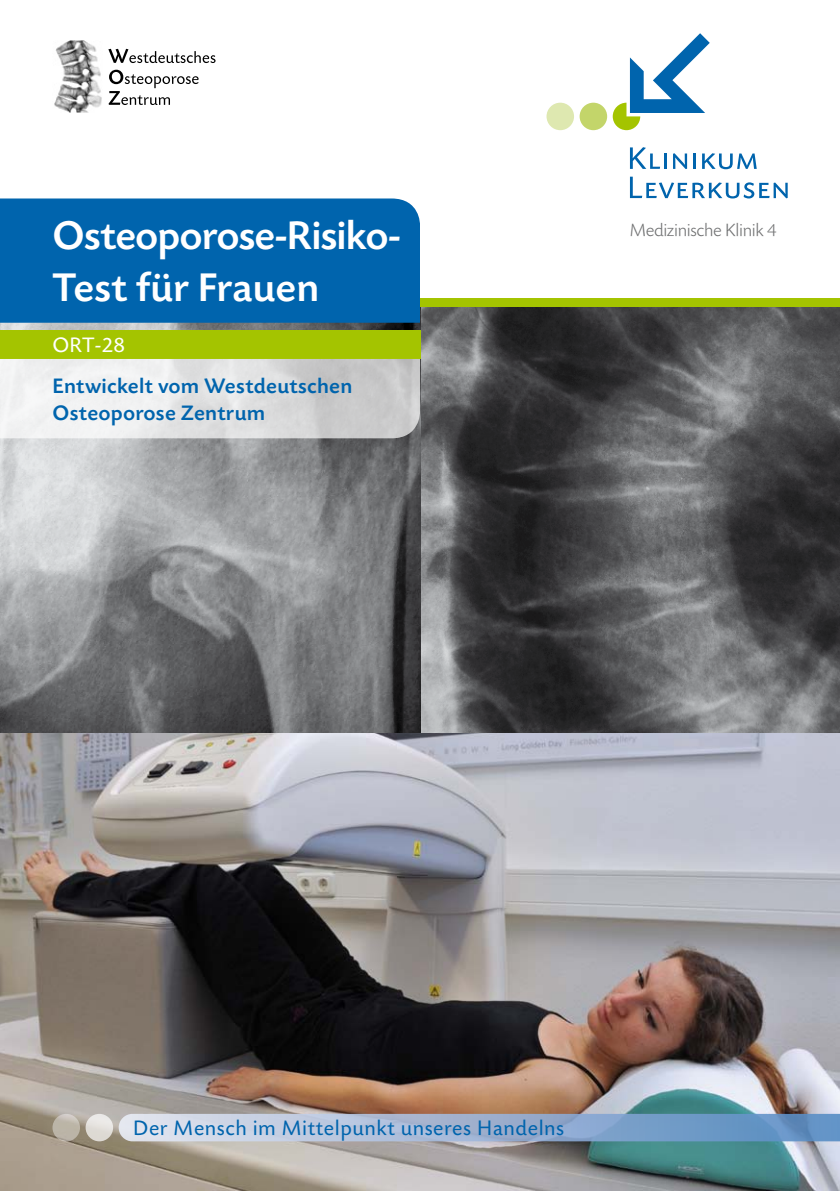
<style>
.page{position:relative;width:840px;height:1191px;background:#fff}
.page>*{position:absolute;margin:0;border:0;box-sizing:border-box;transform-origin:0 0}
.t1{font:500 42px/52px "Today Sans BEFOP";letter-spacing:-.02em;color:#fff}
.t2{font:500 22px/27px "Today Sans BEFOP";letter-spacing:.01em;color:#0064ad}
.t3{font:22px "Today Sans BEFOP";letter-spacing:.025em;color:#0064ad}
.t4{font:22px "Today Sans BEFOP";color:#fff}
.t5{font:300 18.6px "Today Sans BEFOP";letter-spacing:-.02em;color:#707172}
</style>
<div class="page">
<img style="left:420px;top:306px;width:419px;height:427px">
<img style="left:0;top:323px;width:420px;height:410px">
<img style="left:0;top:733px;width:839px;height:458px">
<div style="left:85px;top:1113px;width:28px;height:28px;background:linear-gradient(to bottom,#e9e7e7,#dcd8d1);border-radius:50%"></div>
<svg style="left:52px;top:1113px;width:28px;height:28px"></svg>
<svg style="left:119px;top:1113px;width:14px;height:28px"></svg>
<div style="left:0;top:330px;width:420px;height:29px;background:#a4c400"></div>
<div style="left:0;top:198px;width:420px;height:125px;background:#0064ad"></div>
<svg style="left:629px;top:147px;width:30px;height:22px"></svg>
<hr style="left:663px;top:153px;width:3px;height:16px;background:#0064ad">
<svg style="left:673px;top:153px;width:13px;height:16px"></svg>
<svg style="left:693px;top:153px;width:2px;height:16px"></svg>
<svg style="left:702px;top:153px;width:54px;height:16px"></svg>
<svg style="left:629px;top:177px;width:158px;height:21px"></svg>
<div style="left:579px;top:103px;width:27px;height:27px;background:#c3d56a;border-radius:50%"></div>
<div style="left:546px;top:103px;width:27px;height:27px;background:#dee8b0;border-radius:50%"></div>
<svg style="left:612px;top:33px;width:97px;height:97px"></svg>
<div style="left:420px;top:298px;width:419px;height:8px;background:#a4c400"></div>
<svg style="left:0;top:359px;width:420px;height:79px"></svg>
<img style="left:54px;top:41px;width:162px;height:71px">
<img style="left:108px;top:49px;width:107px;height:14px">
<img style="left:109px;top:70px;width:89px;height:18px">
<img style="left:108px;top:91px;width:62px;height:14px">
<h1 class="t1" style="left:52px;top:211px;width:350px">Osteoporose-Risiko-<br>Test für Frauen</h1>
<p class="t4" style="left:52px;top:333px;width:74px">ORT-28</p>
<p class="t2" style="left:52px;top:373px;width:301px">Entwickelt vom Westdeutschen<br>Osteoporose Zentrum</p>
<p class="t5" style="left:629px;top:221px;width:148px">Medizinische Klinik 4</p>
<p class="t3" style="left:133px;top:1116px;width:432px">Der Mensch im Mittelpunkt unseres Handelns</p>
</div>
